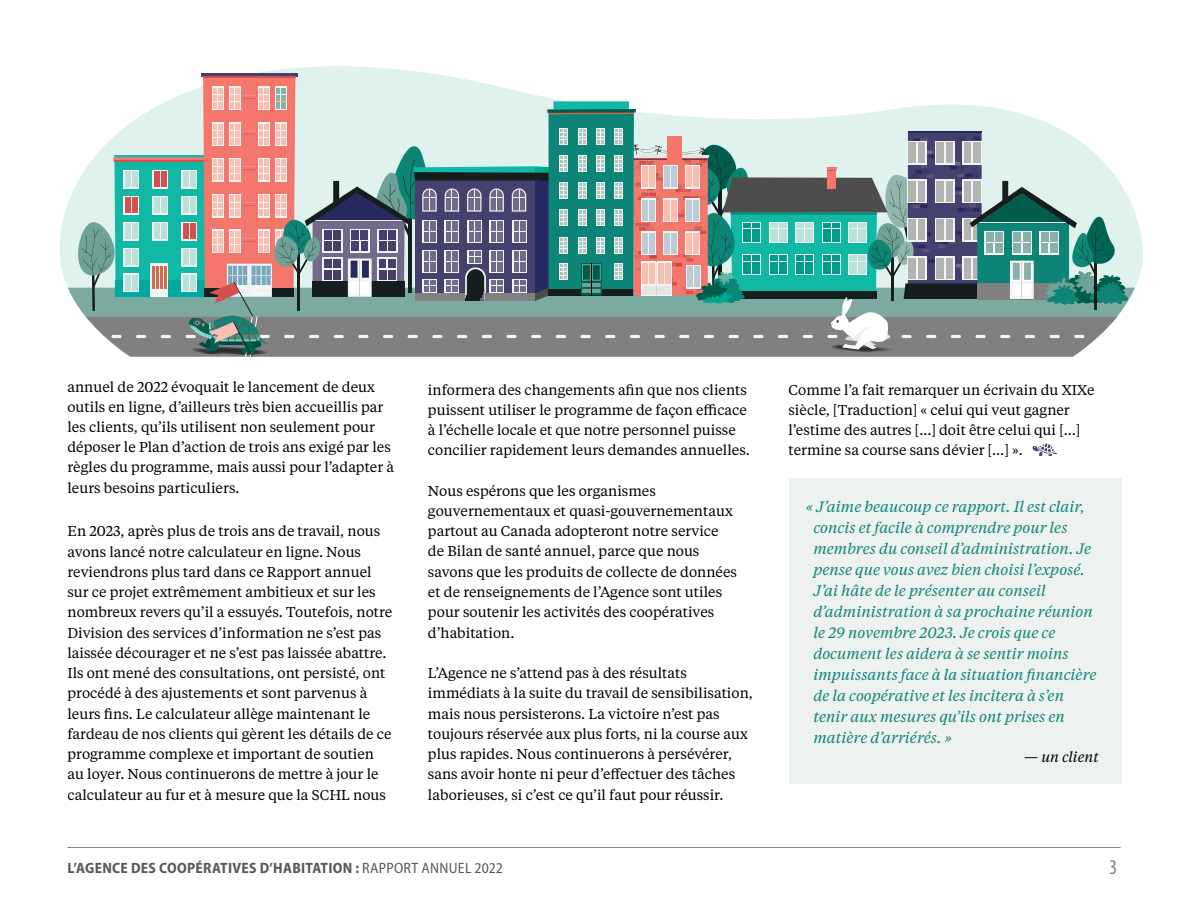
<style>
.page{position:relative;width:1188px;height:918px;background:#fff}
.page>*{position:absolute;margin:0;border:0;box-sizing:border-box;transform-origin:0 0}
.t1{font:condensed 21px "Myriad Pro";color:#808285}
.Comment{font:italic 15px/21px "Tiempos Text";color:#0d8576}
.t2{font:700 semi-condensed 15px "Myriad Pro";letter-spacing:.02em;color:#58595b}
.Body_FR_9_5_pt{font:14.25px/20.2px "Tiempos Text";color:#000}
.Comment-2{font:italic 14.25px "Tiempos Text";color:#000}
.s1{font-weight:400}
</style>
<div class="page">
<hr style="left:68px;top:847px;width:1052px;height:1px;background:#808285">
<svg style="left:1033px;top:443px;width:24px;height:13px"></svg>
<svg style="left:60px;top:66px;width:1083px;height:222px"></svg>
<hr style="left:201px;top:73px;width:96px;height:4px;background:#44416f">
<svg style="left:78px;top:76px;width:1050px;height:281px"></svg>
<div style="left:789px;top:478px;width:333px;height:306px;background:#edf1ef"></div>
<p class="Body_FR_9_5_pt" style="left:68px;top:376px;width:328px">annuel de 2022 évoquait le lancement de deux outils en ligne, d’ailleurs très bien accueillis par les clients, qu’ils utilisent non seulement pour déposer le Plan d’action de trois ans exigé par les règles du programme, mais aussi pour l’adapter à leurs besoins particuliers.</p>
<p class="Body_FR_9_5_pt" style="left:68px;top:520px;width:326px">En 2023, après plus de trois ans de travail, nous avons lancé notre calculateur en ligne. Nous reviendrons plus tard dans ce Rapport annuel sur ce projet extrêmement ambitieux et sur les nombreux revers qu’il a essuyés. Toutefois, notre Division des services d’information ne s’est pas laissée décourager et ne s’est pas laissée abattre.<br>Ils ont mené des consultations, ont persisté, ont procédé à des ajustements et sont parvenus à leurs fins. Le calculateur allège maintenant le fardeau de nos clients qui gèrent les détails de ce programme complexe et important de soutien au loyer. Nous continuerons de mettre à jour le calculateur au fur et à mesure que la SCHL nous</p>
<p class="Body_FR_9_5_pt" style="left:428px;top:379px;width:321px">informera des changements afin que nos clients puissent utiliser le programme de façon efficace à l’échelle locale et que notre personnel puisse concilier rapidement leurs demandes annuelles.</p>
<p class="Body_FR_9_5_pt" style="left:428px;top:480px;width:311px">Nous espérons que les organismes gouvernementaux et quasi-gouvernementaux partout au Canada adopteront notre service de Bilan de santé annuel, parce que nous savons que les produits de collecte de données et de renseignements de l’Agence sont utiles pour soutenir les activités des coopératives d’habitation.</p>
<p class="Body_FR_9_5_pt" style="left:428px;top:662px;width:326px">L’Agence ne s’attend pas à des résultats immédiats à la suite du travail de sensibilisation, mais nous persisterons. La victoire n’est pas toujours réservée aux plus forts, ni la course aux plus rapides. Nous continuerons à persévérer, sans avoir honte ni peur d’effectuer des tâches laborieuses, si c’est ce qu’il faut pour réussir.</p>
<p class="Body_FR_9_5_pt" style="left:788px;top:379px;width:308px">Comme l’a fait remarquer un écrivain du XIXe siècle, [Traduction] « celui qui veut gagner l’estime des autres […] doit être celui qui […] termine sa course sans dévier […] ».</p>
<p class="Comment" style="left:813px;top:495px;width:285px;text-indent:-8px">« J’aime beaucoup ce rapport. Il est clair, concis et facile à comprendre pour les membres du conseil d’administration. Je pense que vous avez bien choisi l’exposé.<br>J’ai hâte de le présenter au conseil d’administration à sa prochaine réunion le 29 novembre 2023. Je crois que ce document les aidera à se sentir moins impuissants face à la situation financière de la coopérative et les incitera à s’en tenir aux mesures qu’ils ont prises en matière d’arriérés. »</p>
<p class="Comment-2" style="left:1024px;top:747px;width:76px">— un client</p>
<p class="t2" style="left:68px;top:858px;width:437px">L’AGENCE DES COOPÉRATIVES D’HABITATION : <span class="s1">RAPPORT ANNUEL 2022</span></p>
<h1 class="t1" style="left:1109px;top:854px;width:10px">3</h1>
</div>
